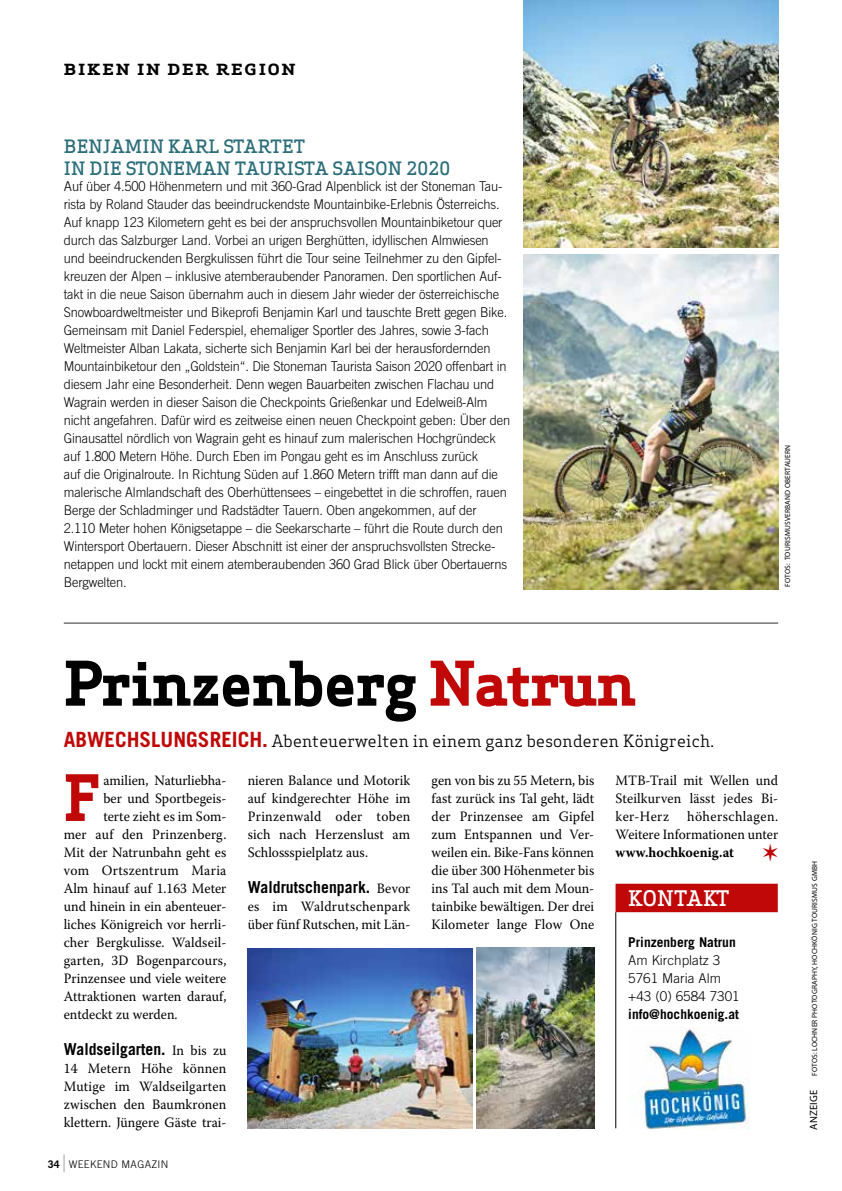
<style>
.page{position:relative;width:842px;height:1191px;background:#fff}
.page>*{position:absolute;margin:0;border:0;box-sizing:border-box;transform-origin:0 0}
.t1{font:700 62.25px "Apex Serif";color:#c00808;scale:.95 1}
.t2{font:700 60px "Apex Serif";letter-spacing:-.01em;color:#000}
.t3{font:700 24px "Trade Gothic LT Std";color:#b1b2b3;scale:.4 1}
.t4{font:500 21px "Apex Serif";color:#fff}
.t5{font:500 18px/22.5px "Apex Serif";letter-spacing:.015em;color:#2b6e7a}
.t6{font:16.5px "Apex Serif";letter-spacing:.015em;color:#000}
.t7{font:700 16.5px "Trade Gothic LT Std";color:#000;scale:.95 1}
.t8{font:700 15px "Apex Serif";letter-spacing:.1em;color:#000;scale:1.2 1}
.t9{font:14.25px/18px "Warnock Pro";letter-spacing:.005em;color:#000;text-align:justify;scale:.95 1}
.t10{font:300 13.5px/18px "Trade Gothic LT Std";letter-spacing:-.01em;color:#000}
.t11{font:700 13.5px "Trade Gothic LT Std";color:#000}
.t12{font:300 10.5px "Trade Gothic LT Std";letter-spacing:.03em;color:#000}
.t13{font:10.5px "Myriad Pro";letter-spacing:.02em;color:#000}
.t14{font:700 10.5px "Trade Gothic LT Std";color:#000}
.t15{font:7.5px "Myriad Pro";letter-spacing:.02em;color:#000}
.s1{color:#c00808}
.s2{font-family:"Trade Gothic LT Std";font-weight:700;font-size:21px;color:#c00808}
.s3{font-family:"Warnock Pro";font-weight:400;font-size:14.25px}
.s4{font-weight:700}
.s5{font-family:"Zapf Weekend";font-size:24px;color:#c00808}
</style>
<div class="page">
<img style="left:523px;top:254px;width:255px;height:335px">
<img style="left:523px;top:0;width:255px;height:247px">
<img style="left:476px;top:947px;width:118px;height:181px">
<div style="left:615px;top:883px;width:163px;height:29px;background:#c00808"></div>
<hr style="left:615px;top:912px;width:1px;height:216px;background:#000">
<img style="left:640px;top:1027px;width:110px;height:102px">
<img style="left:248px;top:948px;width:224px;height:180px">
<hr style="left:64px;top:623px;width:714px;height:1px;background:#000">
<p class="t8" style="left:64px;top:60px;width:195px">BIKEN IN DER REGION</p>
<h3 class="t5" style="left:64px;top:135px;width:388px">BENJAMIN KARL STARTET<br>IN DIE STONEMAN TAURISTA SAISON 2020</h3>
<p class="t10" style="left:64px;top:177px;width:448px">Auf über 4.500 Höhenmetern und mit 360-Grad Alpenblick ist der Stoneman Tau&shy;rista by Roland Stauder das beeindruckendste Mountainbike-Erlebnis Österreichs.<br>Auf knapp 123 Kilometern geht es bei der anspruchsvollen Mountainbiketour quer durch das Salzburger Land. Vorbei an urigen Berghütten, idyllischen Almwiesen und beeindruckenden Bergkulissen führt die Tour seine Teilnehmer zu den Gipfel&shy;kreuzen der Alpen – inklusive atemberaubender Panoramen. Den sportlichen Auf&shy;takt in die neue Saison übernahm auch in diesem Jahr wieder der österreichische Snowboardweltmeister und Bikeprofi Benjamin Karl und tauschte Brett gegen Bike.<br>Gemeinsam mit Daniel Federspiel, ehemaliger Sportler des Jahres, sowie 3-fach Weltmeister Alban Lakata, sicherte sich Benjamin Karl bei der herausfordernden Mountainbiketour den „Goldstein“. Die Stoneman Taurista Saison 2020 offenbart in diesem Jahr eine Besonderheit. Denn wegen Bauarbeiten zwischen Flachau und Wagrain werden in dieser Saison die Checkpoints Grießenkar und Edelweiß-Alm nicht angefahren. Dafür wird es zeitweise einen neuen Checkpoint geben: Über den Ginausattel nördlich von Wagrain geht es hinauf zum malerischen Hochgründeck auf 1.800 Metern Höhe. Durch Eben im Pongau geht es im Anschluss zurück<br>auf die Originalroute. In Richtung Süden auf 1.860 Metern trifft man dann auf die malerische Almlandschaft des Oberhüttensees – eingebettet in die schroffen, rauen Berge der Schladminger und Radstädter Tauern. Oben angekommen, auf der 2.110 Meter hohen Königsetappe – die Seekarscharte – führt die Route durch den Wintersport Obertauern. Dieser Abschnitt ist einer der anspruchsvollsten Strecke&shy;netappen und lockt mit einem atemberaubenden 360 Grad Blick über Obertauerns Bergwelten.</p>
<p class="t15" style="left:783px;top:587px;width:144px;rotate:-90deg">FOTOS: TOURISMUSVERBAND OBERTAUERN</p>
<h2 class="t2" style="left:64px;top:645px;width:574px">Prinzenberg <span class="s1">Natrun</span></h2>
<p class="t6" style="left:64px;top:730px;width:652px"><span class="s2">ABWECHSLUNGSREICH.</span> Abenteuerwelten in einem ganz besonderen Königreich.</p>
<h1 class="t1" style="left:64px;top:757px;width:40px">F</h1>
<p class="t9" style="left:103px;top:771px;width:131px">amilien, Naturliebha-</p>
<p class="t9" style="left:248px;top:771px;width:173px">nieren Balance und Motorik auf kindgerechter Höhe im Prinzenwald oder toben sich nach Herzenslust am Schlossspielplatz aus.</p>
<p class="t7" style="left:248px;top:877px;width:173px">Waldrutschenpark. <span class="s3">Bevor</span></p>
<p class="t9" style="left:248px;top:897px;width:173px">es im Waldrutschenpark über fünf Rutschen, mit Län-</p>
<p class="t9" style="left:432px;top:771px;width:173px">gen von bis zu 55 Metern, bis fast zurück ins Tal geht, lädt der Prinzensee am Gipfel zum Entspannen und Ver&shy;weilen ein. Bike-Fans können die über 300 Höhenmeter bis ins Tal auch mit dem Moun&shy;tainbike bewältigen. Der drei Kilometer lange Flow One</p>
<p class="t9" style="left:615px;top:771px;width:173px">MTB-Trail mit Wellen und Steilkurven lässt jedes Bi&shy;ker-Herz</p>
<p class="t9" style="left:103px;top:789px;width:131px">ber und Sportbegeis-</p>
<p class="t9" style="left:103px;top:807px;width:131px">terte zieht es im Som-</p>
<p class="t9" style="left:64px;top:825px;width:173px">mer auf den Prinzenberg.</p>
<p class="t9" style="left:64px;top:843px;width:173px">Mit der Natrunbahn geht es</p>
<p class="t9" style="left:64px;top:861px;width:173px">vom Ortszentrum Maria</p>
<p class="t9" style="left:64px;top:879px;width:173px">Alm hinauf auf 1.163 Meter</p>
<p class="t9" style="left:64px;top:897px;width:173px">und hinein in ein abenteuer-</p>
<p class="t9" style="left:64px;top:915px;width:173px">liches Königreich vor herrli-</p>
<p class="t9" style="left:64px;top:933px;width:173px">cher Bergkulisse. Waldseil-</p>
<p class="t9" style="left:64px;top:951px;width:173px">garten, 3D Bogenparcours,</p>
<p class="t9" style="left:64px;top:969px;width:173px">Prinzensee und viele weitere</p>
<p class="t9" style="left:64px;top:987px;width:173px">Attraktionen warten darauf,</p>
<p class="t9" style="left:64px;top:1005px;width:121px">entdeckt zu werden.</p>
<p class="t7" style="left:64px;top:1039px;width:173px">Waldseilgarten. <span class="s3">In bis zu</span></p>
<p class="t9" style="left:64px;top:1059px;width:173px">14 Metern Höhe können Mutige im Waldseilgarten zwischen den Baumkronen klettern. Jüngere Gäste trai-</p>
<p class="t9" style="left:615px;top:807px;width:173px;text-indent:72px">höherschlagen.<br>Weitere Informationen unter <span class="s4">www.hochkoenig.at</span> <span class="s5">V</span></p>
<h3 class="t4" style="left:628px;top:884px;width:103px">KONTAKT</h3>
<p class="t11" style="left:628px;top:934px;width:109px">Prinzenberg Natrun</p>
<p class="t10" style="left:628px;top:951px;width:113px">Am Kirchplatz 3<br>5761 Maria Alm +43 (0) 6584 7301</p>
<p class="t11" style="left:628px;top:1006px;width:112px">info@hochkoenig.at</p>
<p class="t14" style="left:48px;top:1157px;width:13px">34</p>
<h3 class="t3" style="left:63px;top:1148px;width:7px">|</h3>
<p class="t12" style="left:69px;top:1157px;width:101px">WEEKEND MAGAZIN</p>
<p class="t15" style="left:810px;top:1075px;width:216px;rotate:-90deg">FOTOS: LOCHNER PHOTOGRAPHY, HOCHKÖNIG TOURISMUS GMBH</p>
<p class="t13" style="left:807px;top:1129px;width:42px;rotate:-90deg">ANZEIGE</p>
</div>
